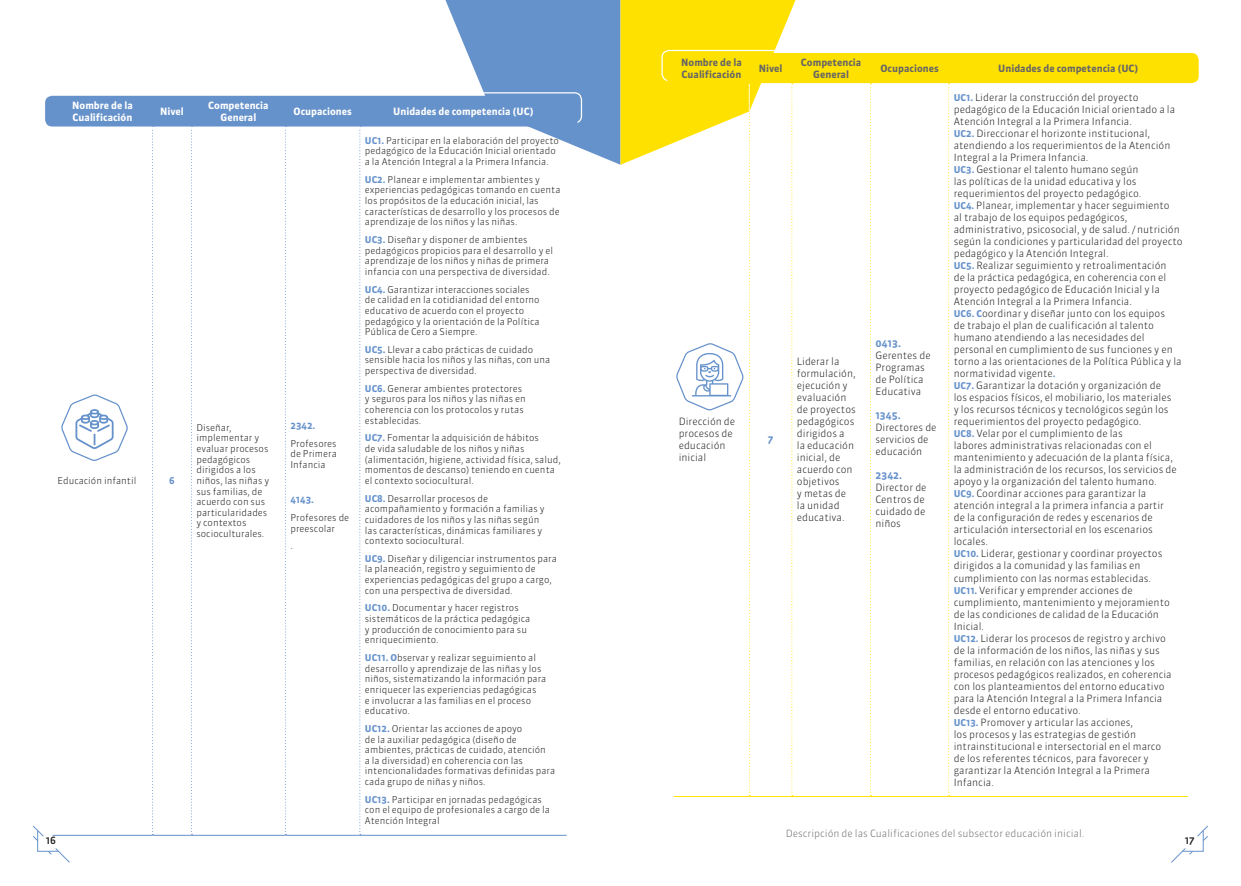
<style>
.page{position:relative;width:1241px;height:886px;background:#fff}
.page>*{position:absolute;margin:0;border:0;box-sizing:border-box;transform-origin:0 0}
.t1{font:300 10px/12px "Sanuk";color:#1d1d1b}
.t2{font:700 10px/12px "Sanuk";color:#666665}
.t3{font:700 10px/12px "Sanuk";color:#fff}
.t4{font:300 10px "Sanuk";color:#706f6f}
.t5{font:700 10px "Sanuk";color:#6692cb}
.t6{font:500 10px "Sanuk";color:#1d1d1b}
.t7{font:300 9.38px/10.6px "Sanuk";color:#1d1d1b}
.t8{font:700 9.38px "Sanuk";color:#6692cb}
.s1{font-weight:700;color:#6692cb}
.s2{font-weight:700;font-size:9.38px;color:#6692cb}
</style>
<div class="page">
<svg style="left:1171px;top:825px;width:37px;height:38px"></svg>
<svg style="left:32px;top:825px;width:38px;height:38px"></svg>
<div style="left:661px;top:50px;width:534px;height:31px;border:1px solid #fff;border-radius:7px"></div>
<div style="left:665px;top:53px;width:533px;height:30px;background:#ffe100;border-radius:7px"></div>
<svg style="left:869px;top:83px;width:2px;height:713px"></svg>
<svg style="left:948px;top:83px;width:1px;height:713px"></svg>
<hr style="left:673px;top:796px;width:76px;height:1px;background:#ffe100">
<hr style="left:749px;top:796px;width:42px;height:1px;background:#ffe100">
<hr style="left:791px;top:796px;width:79px;height:1px;background:#ffe100">
<hr style="left:870px;top:796px;width:78px;height:1px;background:#ffe100">
<hr style="left:948px;top:796px;width:239px;height:1px;background:#ffe100">
<svg style="left:438px;top:0;width:364px;height:796px"></svg>
<div style="left:48px;top:92px;width:534px;height:32px;border:1px solid #fff;border-radius:7px"></div>
<div style="left:45px;top:96px;width:533px;height:31px;background:#6692cb;border-radius:7px"></div>
<svg style="left:152px;top:126px;width:1px;height:709px"></svg>
<svg style="left:191px;top:126px;width:1px;height:709px"></svg>
<svg style="left:285px;top:126px;width:1px;height:709px"></svg>
<svg style="left:359px;top:126px;width:2px;height:709px"></svg>
<hr style="left:53px;top:835px;width:99px;height:1px;background:#6692cb">
<hr style="left:152px;top:835px;width:39px;height:1px;background:#6692cb">
<hr style="left:191px;top:835px;width:94px;height:1px;background:#6692cb">
<hr style="left:285px;top:835px;width:75px;height:1px;background:#6692cb">
<hr style="left:360px;top:835px;width:206px;height:1px;background:#6692cb">
<svg style="left:61px;top:394px;width:67px;height:67px"></svg>
<p class="t3" style="left:72px;top:99px;width:62px">Nombre de la<br>Cualificación</p>
<p class="t3" style="left:160px;top:105px;width:25px">Nivel</p>
<p class="t3" style="left:208px;top:99px;width:62px;text-align:center">Competencia<br>General</p>
<p class="t3" style="left:293px;top:105px;width:60px">Ocupaciones</p>
<p class="t3" style="left:393px;top:105px;width:142px">Unidades de competencia (UC)</p>
<p class="t7" style="left:58px;top:475px;width:80px">Educación infantil</p>
<p class="t8" style="left:169px;top:475px;width:7px">6</p>
<p class="t7" style="left:196px;top:422px;width:74px">Diseñar, implementar y evaluar procesos pedagógicos dirigidos a los niños, las niñas y sus familias, de acuerdo con sus particularidades y contextos socioculturales.</p>
<p class="t8" style="left:290px;top:420px;width:26px">2342.</p>
<p class="t7" style="left:290px;top:438px;width:48px;text-align:justify">Profesores de Primera Infancia</p>
<p class="t8" style="left:290px;top:494px;width:25px">4143.</p>
<p class="t7" style="left:290px;top:512px;width:60px">Profesores de preescolar</p>
<p class="t7" style="left:290px;top:541px;width:4px">.</p>
<p class="t7" style="left:365px;top:135px;width:196px"><span class="s1">UC1.</span> Participar en la elaboración del proyecto pedagógico de la Educación Inicial orientado a la Atención Integral a la Primera Infancia.</p>
<p class="t7" style="left:365px;top:174px;width:197px"><span class="s1">UC2.</span> Planear e implementar ambientes y experiencias pedagógicas tomando en cuenta los propósitos de la educación inicial, las características de desarrollo y los procesos de aprendizaje de los niños y las niñas.</p>
<p class="t7" style="left:365px;top:234px;width:190px"><span class="s1">UC3.</span> Diseñar y disponer de ambientes pedagógicos propicios para el desarrollo y el aprendizaje de los niños y niñas de primera infancia con una perspectiva de diversidad.</p>
<p class="t7" style="left:365px;top:284px;width:176px"><span class="s1">UC4.</span> Garantizar interacciones sociales de calidad en la cotidianidad del entorno educativo de acuerdo con el proyecto pedagógico y la orientación de la Política Pública de Cero a Siempre.</p>
<p class="t7" style="left:365px;top:344px;width:187px"><span class="s1">UC5.</span> Llevar a cabo prácticas de cuidado sensible hacia los niños y las niñas, con una perspectiva de diversidad.</p>
<p class="t7" style="left:365px;top:383px;width:162px"><span class="s1">UC6.</span> Generar ambientes protectores y seguros para los niños y las niñas en coherencia con los protocolos y rutas establecidas.</p>
<p class="t7" style="left:365px;top:433px;width:197px"><span class="s1">UC7.</span> Fomentar la adquisición de hábitos<br>de vida saludable de los niños y niñas (alimentación, higiene, actividad física, salud, momentos de descanso) teniendo en cuenta el contexto sociocultural.</p>
<p class="t7" style="left:365px;top:493px;width:181px"><span class="s1">UC8.</span> Desarrollar procesos de acompañamiento y formación a familias y cuidadores de los niños y las niñas según las características, dinámicas familiares y contexto sociocultural.</p>
<p class="t7" style="left:365px;top:553px;width:193px"><span class="s1">UC9.</span> Diseñar y diligenciar instrumentos para la planeación, registro y seguimiento de experiencias pedagógicas del grupo a cargo, con una perspectiva de diversidad.</p>
<p class="t7" style="left:365px;top:603px;width:167px"><span class="s1">UC10.</span> Documentar y hacer registros sistemáticos de la práctica pedagógica y producción de conocimiento para su enriquecimiento.</p>
<p class="t7" style="left:365px;top:652px;width:183px"><span class="s1">UC11. O</span>bservar y realizar seguimiento al desarrollo y aprendizaje de las niñas y los niños, sistematizando la información para enriquecer las experiencias pedagógicas<br>e involucrar a las familias en el proceso educativo.</p>
<p class="t7" style="left:365px;top:723px;width:192px"><span class="s1">UC12.</span> Orientar las acciones de apoyo<br>de la auxiliar pedagógica (diseño de ambientes, prácticas de cuidado, atención<br>a la diversidad) en coherencia con las intencionalidades formativas definidas para cada grupo de niñas y niños.</p>
<p class="t7" style="left:365px;top:794px;width:187px"><span class="s1">UC13.</span> Participar en jornadas pedagógicas con el equipo de profesionales a cargo de la<br>Atención Integral</p>
<p class="t2" style="left:681px;top:56px;width:62px">Nombre de la<br>Cualificación</p>
<p class="t2" style="left:758px;top:62px;width:25px">Nivel</p>
<p class="t2" style="left:800px;top:56px;width:62px;text-align:center">Competencia<br>General</p>
<p class="t2" style="left:880px;top:62px;width:60px">Ocupaciones</p>
<p class="t2" style="left:998px;top:62px;width:142px">Unidades de competencia (UC)</p>
<p class="t1" style="left:678px;top:416px;width:58px">Dirección de procesos de educación inicial</p>
<p class="t5" style="left:767px;top:434px;width:7px">7</p>
<p class="t1" style="left:796px;top:356px;width:60px">Liderar la formulación, ejecución y evaluación de proyectos pedagógicos dirigidos a<br>la educación inicial, de acuerdo con objetivos<br>y metas de la unidad educativa.</p>
<p class="t5" style="left:875px;top:338px;width:27px">0413.</p>
<p class="t1" style="left:875px;top:350px;width:57px">Gerentes de<br>Programas de Política<br>Educativa</p>
<p class="t5" style="left:875px;top:410px;width:27px">1345.</p>
<p class="t1" style="left:875px;top:422px;width:63px">Directores de servicios de educación</p>
<p class="t5" style="left:875px;top:470px;width:28px">2342.</p>
<p class="t1" style="left:875px;top:482px;width:53px">Director de<br>Centros de cuidado de niños</p>
<p class="t1" style="left:953px;top:92px;width:230px"><span class="s2">UC1.</span> Liderar la construcción del proyecto pedagógico de la Educación Inicial orientado a la Atención Integral a la Primera Infancia.<br><span class="s2">UC2.</span> Direccionar el horizonte institucional, atendiendo a los requerimientos de la Atención Integral a la Primera Infancia.<br><span class="s2">UC3.</span> Gestionar el talento humano según<br>las políticas de la unidad educativa y los requerimientos del proyecto pedagógico.<br><span class="s2">UC4.</span> Planear, implementar y hacer seguimiento<br>al trabajo de los equipos pedagógicos, administrativo, psicosocial, y de salud. / nutrición según la condiciones y particularidad del proyecto pedagógico y la Atención Integral.<br><span class="s2">UC5.</span> Realizar seguimiento y retroalimentación<br>de la práctica pedagógica, en coherencia con el proyecto pedagógico de Educación Inicial y la Atención Integral a la Primera Infancia.<br><span class="s2">UC6. C</span>oordinar y diseñar junto con los equipos<br>de trabajo el plan de cualificación al talento humano atendiendo a las necesidades del personal en cumplimiento de sus funciones y en torno a las orientaciones de la Política Pública y la normatividad vigente<span class="s2">.<br>UC7.</span> Garantizar la dotación y organización de<br>los espacios físicos, el mobiliario, los materiales<br>y los recursos técnicos y tecnológicos según los requerimientos del proyecto pedagógico.<br><span class="s2">UC8.</span> Velar por el cumplimiento de las<br>labores administrativas relacionadas con el mantenimiento y adecuación de la planta física, la administración de los recursos, los servicios de apoyo y la organización del talento humano.<br><span class="s2">UC9.</span> Coordinar acciones para garantizar la atención integral a la primera infancia a partir<br>de la configuración de redes y escenarios de articulación intersectorial en los escenarios locales.<br><span class="s2">UC10.</span> Liderar, gestionar y coordinar proyectos dirigidos a la comunidad y las familias en cumplimiento con las normas establecidas.<br><span class="s2">UC11.</span> Verificar y emprender acciones de cumplimiento, mantenimiento y mejoramiento de las condiciones de calidad de la Educación Inicial.<br><span class="s2">UC12.</span> Liderar los procesos de registro y archivo<br>de la información de los niños, las niñas y sus familias, en relación con las atenciones y los procesos pedagógicos realizados, en coherencia con los planteamientos del entorno educativo para la Atención Integral a la Primera Infancia desde el entorno educativo.<br><span class="s2">UC13.</span> Promover y articular las acciones,<br>los procesos y las estrategias de gestión intrainstitucional e intersectorial en el marco<br>de los referentes técnicos, para favorecer y garantizar la Atención Integral a la Primera Infancia.</p>
<p class="t4" style="left:785px;top:827px;width:300px">Descripción de las Cualificaciones del subsector educación inicial.</p>
<p class="t6" style="left:46px;top:834px;width:12px">16</p>
<p class="t6" style="left:1184px;top:834px;width:11px">17</p>
</div>
